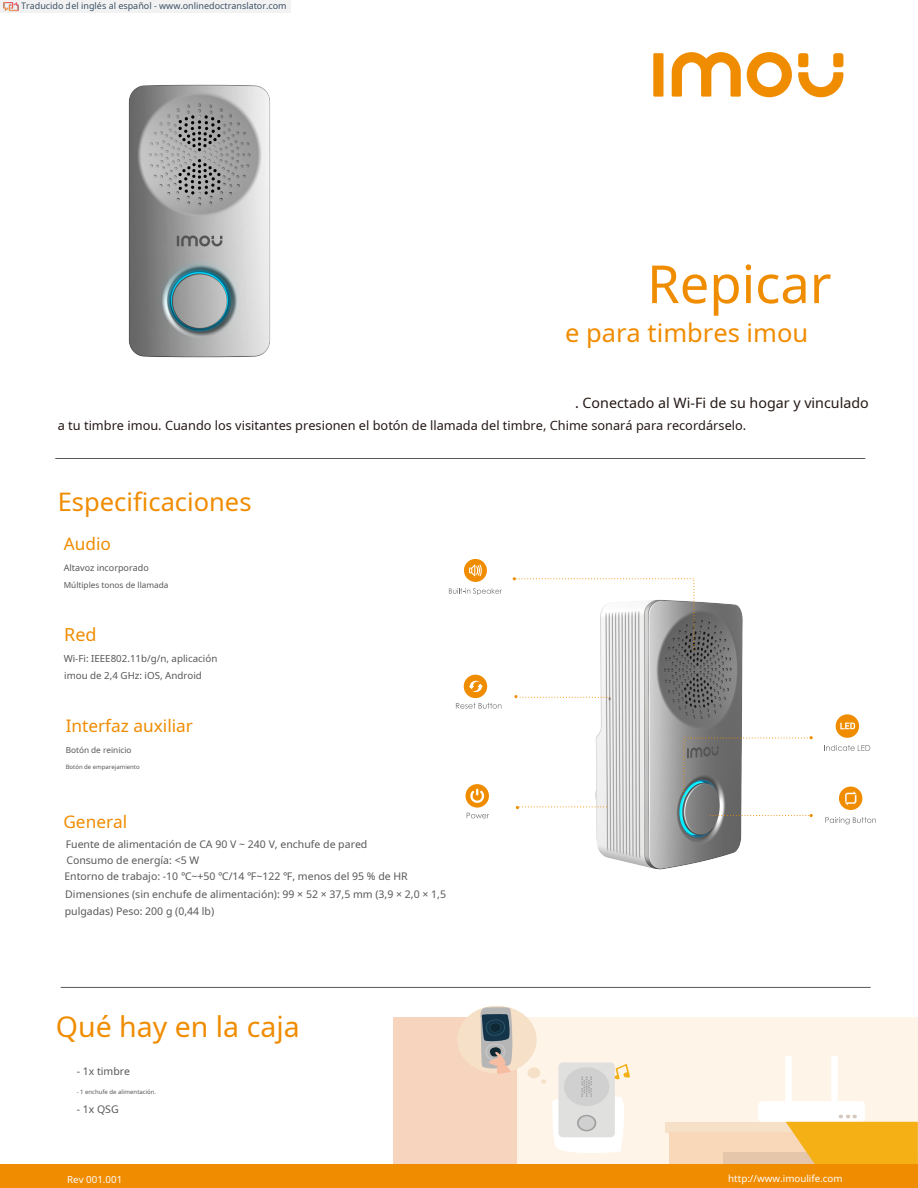
<style>
.page{position:relative;width:918px;height:1188px;background:#fff}
.page>*{position:absolute;margin:0;border:0;box-sizing:border-box;transform-origin:0 0}
.t1{font:52.5px "Noto Sans";color:#f08c00}
.t2{font:28.5px "Noto Sans";color:#f08c00}
.t3{font:25.5px "Noto Sans";color:#f08c00}
.t4{font:18px "Noto Sans";color:#f08c00}
.t5{font:17.25px "Noto Sans";color:#f08c00}
.t6{font:14.25px "Noto Sans";color:#231815}
.t7{font:12.75px "Noto Sans";color:#231815}
.t8{font:10.5px/16.2px "Noto Sans";color:#595757}
.t9{font:9.75px/16.5px "Noto Sans";color:#595757}
.t10{font:9.75px "Noto Sans";color:#fdfdfe}
.t11{font:9px "Noto Sans";color:rgb(15 43 70/.8)}
.t12{font:9px "Noto Sans";color:#595757}
.t13{font:8.25px "Noto Sans";color:#595757}
.t14{font:6px "Noto Sans";color:#595757}
</style>
<div class="page">
<img style="left:448px;top:558px;width:423px;height:312px">
<div style="left:394px;top:1017px;width:524px;height:151px;background:#fff4e8"></div>
<div style="left:394px;top:1017px;width:123px;height:151px;background:#f6d4be"></div>
<div style="left:665px;top:1122px;width:253px;height:10px;background:#f6e0c8"></div>
<div style="left:669px;top:1132px;width:249px;height:36px;background:#f9d8b9"></div>
<div style="left:724px;top:1152px;width:194px;height:16px;background:#e5c6aa"></div>
<div style="left:758px;top:1101px;width:107px;height:21px;background:#fff;border-radius:4px"></div>
<div style="left:785px;top:1056px;width:7px;height:49px;background:#fff"></div>
<div style="left:831px;top:1056px;width:7px;height:49px;background:#fff"></div>
<svg style="left:457px;top:1006px;width:173px;height:147px"></svg>
<svg style="left:786px;top:1115px;width:132px;height:49px"></svg>
<div style="left:0;top:1164px;width:918px;height:24px;background:#f08c00"></div>
<svg style="left:449px;top:588px;width:53px;height:7px"></svg>
<div style="left:464px;top:559px;width:23px;height:23px;background:#f08c00;border-radius:50%"></div>
<svg style="left:469px;top:564px;width:13px;height:12px"></svg>
<svg style="left:456px;top:703px;width:45px;height:6px"></svg>
<div style="left:839px;top:787px;width:23px;height:23px;background:#f08c00;border-radius:50%"></div>
<svg style="left:845px;top:791px;width:12px;height:14px"></svg>
<svg style="left:825px;top:817px;width:51px;height:7px"></svg>
<svg style="left:513px;top:577px;width:182px;height:74px"></svg>
<svg style="left:683px;top:736px;width:131px;height:62px"></svg>
<svg style="left:708px;top:814px;width:105px;height:3px"></svg>
<div style="left:464px;top:675px;width:23px;height:23px;background:#f08c00;border-radius:50%"></div>
<svg style="left:469px;top:680px;width:14px;height:12px"></svg>
<svg style="left:514px;top:806px;width:93px;height:3px"></svg>
<svg style="left:467px;top:813px;width:22px;height:5px"></svg>
<svg style="left:466px;top:784px;width:23px;height:24px"></svg>
<svg style="left:468px;top:789px;width:19px;height:18px"></svg>
<svg style="left:514px;top:695px;width:96px;height:3px"></svg>
<svg style="left:825px;top:745px;width:45px;height:6px"></svg>
<div style="left:836px;top:714px;width:23px;height:24px;background:#f08c00;border-radius:50%"></div>
<svg style="left:840px;top:723px;width:15px;height:6px"></svg>
<hr style="left:61px;top:987px;width:810px;height:1px;background:#595757">
<hr style="left:55px;top:458px;width:810px;height:1px;background:#595757">
<div style="left:653px;top:53px;width:11px;height:44px;background:#f08c00"></div>
<svg style="left:747px;top:52px;width:45px;height:45px"></svg>
<div style="left:798px;top:53px;width:10px;height:14px;background:#f08c00;border-radius:3px"></div>
<div style="left:833px;top:53px;width:10px;height:14px;background:#f08c00;border-radius:3px"></div>
<svg style="left:798px;top:72px;width:45px;height:26px"></svg>
<svg style="left:672px;top:52px;width:69px;height:45px"></svg>
<img style="left:128px;top:84px;width:143px;height:274px">
<div style="left:0;top:0;width:291px;height:14px;background:#f2f2f2"></div>
<img style="left:4px;top:2px;width:15px;height:12px">
<p class="t11" style="left:21px;top:-1px;width:267px">Traducido del inglés al español - www.onlinedoctranslator.com</p>
<h1 class="t1" style="left:647px;top:247px;width:186px">Repicar</h1>
<h3 class="t3" style="left:565px;top:315px;width:245px">e para timbres imou</h3>
<h3 class="t6" style="left:575px;top:393px;width:295px">. Conectado al Wi-Fi de su hogar y vinculado</h3>
<p class="t7" style="left:58px;top:417px;width:690px">a tu timbre imou. Cuando los visitantes presionen el botón de llamada del timbre, Chime sonará para recordárselo.</p>
<h3 class="t3" style="left:58px;top:484px;width:195px">Especificaciones</h3>
<h3 class="t5" style="left:64px;top:532px;width:49px">Audio</h3>
<p class="t12" style="left:64px;top:562px;width:87px">Altavoz incorporado</p>
<p class="t13" style="left:64px;top:579px;width:106px">Múltiples tonos de llamada</p>
<h3 class="t4" style="left:64px;top:622px;width:34px">Red</h3>
<p class="t9" style="left:64px;top:650px;width:155px">Wi-Fi: IEEE802.11b/g/n, aplicación imou de 2,4 GHz: iOS, Android</p>
<h3 class="t5" style="left:66px;top:713px;width:129px">Interfaz auxiliar</h3>
<p class="t13" style="left:66px;top:744px;width:67px">Botón de reinicio</p>
<p class="t14" style="left:66px;top:763px;width:76px">Botón de emparejamiento</p>
<h3 class="t5" style="left:63px;top:809px;width:65px">General</h3>
<p class="t8" style="left:64px;top:835px;width:345px">Fuente de alimentación de CA 90 V ~ 240 V, enchufe de pared<br>Consumo de energía: &lt;5 W<br>Entorno de trabajo: -10 ℃~+50 ℃/14 ℉~122 ℉, menos del 95 % de HR</p>
<p class="t8" style="left:65px;top:886px;width:383px">Dimensiones (sin enchufe de alimentación): 99 × 52 × 37,5 mm (3,9 × 2,0 × 1,5 pulgadas) Peso: 200 g (0,44 lb)</p>
<h2 class="t2" style="left:56px;top:1007px;width:245px">Qué hay en la caja</h2>
<p class="t8" style="left:77px;top:1063px;width:55px">- 1x timbre</p>
<p class="t14" style="left:77px;top:1088px;width:81px">- 1 enchufe de alimentación.</p>
<p class="t8" style="left:77px;top:1101px;width:44px">- 1x QSG</p>
<p class="t10" style="left:67px;top:1173px;width:57px">Rev 001.001</p>
<p class="t10" style="left:728px;top:1172px;width:116px">http://www.imoulife.com</p>
</div>
